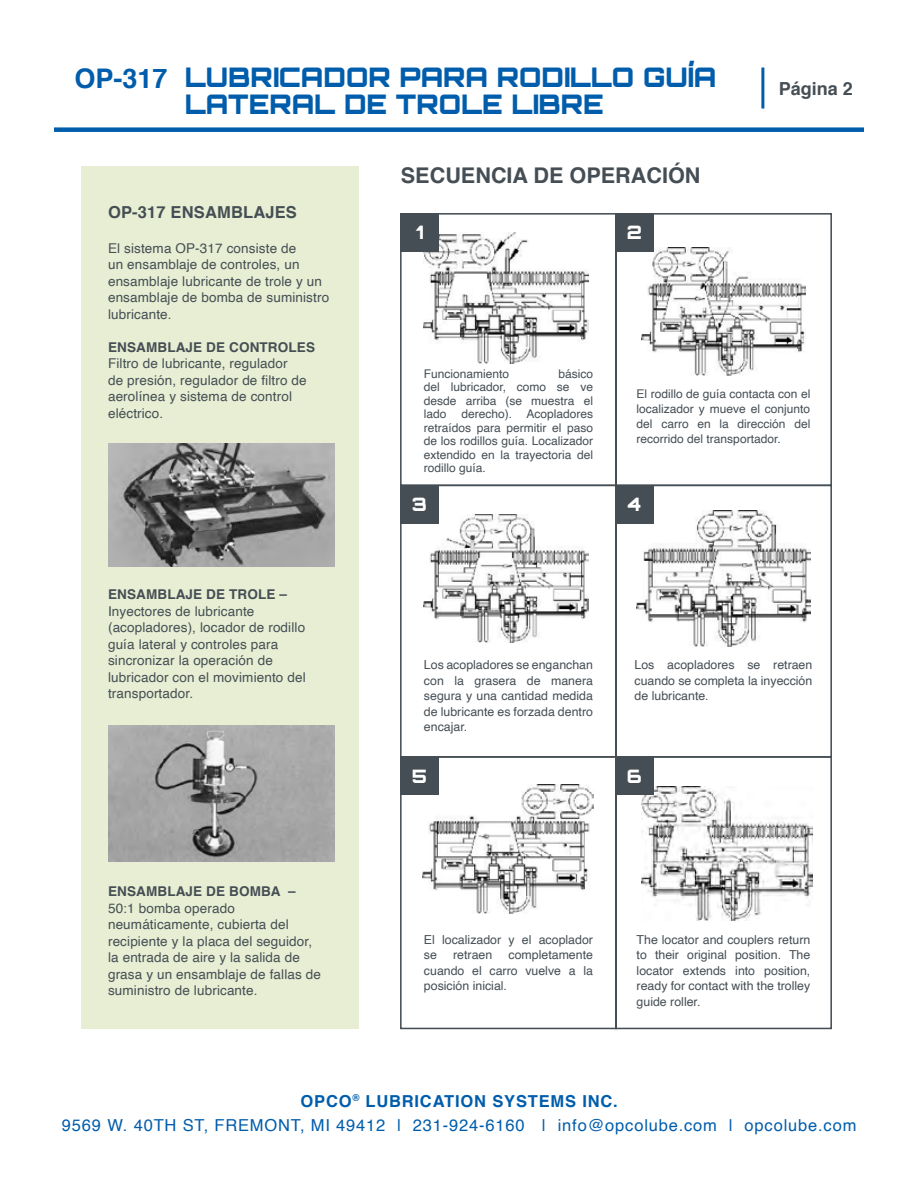
<style>
.page{position:relative;width:918px;height:1188px;background:#fff}
.page>*{position:absolute;margin:0;border:0;box-sizing:border-box;transform-origin:0 0}
.t1{font:900 27px "Orbitron";color:#005dac}
.t2{font:700 21.6px "Helvetica";color:#454e54}
.t3{font:900 18.6px "Orbitron";color:#fff}
.t4{font:700 18px "Helvetica";color:#454e54}
.t5{font:16.5px/24px "Helvetica";letter-spacing:.05em;color:#005dac;text-align:center}
.t6{font:700 16.5px "Helvetica";letter-spacing:.01em;color:#454e54}
.t7{font:13.5px/16.5px "Helvetica";letter-spacing:.01em;color:#454e54}
.t8{font:700 13.5px "Helvetica";letter-spacing:.01em;color:#454e54}
.t9{font:12.3px/15.5px "Helvetica";color:#454e54;text-align:justify}
.t10{font:12px/13.5px "Helvetica";color:#454e54;text-align:justify}
.s1{font-family:"Helvetica";font-weight:700}
.s2{font-weight:700}
</style>
<div class="page">
<div style="left:54px;top:127px;width:810px;height:5px;background:#005dac"></div>
<hr style="left:761px;top:68px;width:3px;height:41px;background:#005dac">
<img style="left:641px;top:787px;width:171px;height:133px">
<img style="left:422px;top:784px;width:171px;height:129px">
<img style="left:637px;top:511px;width:173px;height:135px">
<img style="left:424px;top:515px;width:164px;height:128px">
<img style="left:641px;top:248px;width:165px;height:127px">
<img style="left:424px;top:233px;width:164px;height:131px">
<div style="left:81px;top:166px;width:277px;height:862px;background:#e7eed3"></div>
<img style="left:108px;top:443px;width:227px;height:123px">
<img style="left:108px;top:726px;width:227px;height:136px">
<div style="left:400px;top:213px;width:217px;height:273px;border:2px solid #454e54"></div>
<div style="left:615px;top:213px;width:217px;height:273px;border:2px solid #454e54"></div>
<div style="left:400px;top:485px;width:217px;height:273px;border:2px solid #454e54"></div>
<div style="left:615px;top:485px;width:217px;height:273px;border:2px solid #454e54"></div>
<div style="left:400px;top:756px;width:217px;height:273px;border:2px solid #454e54"></div>
<div style="left:615px;top:756px;width:217px;height:273px;border:2px solid #454e54"></div>
<div style="left:400px;top:213px;width:39px;height:39px;background:#454e54"></div>
<div style="left:615px;top:213px;width:39px;height:39px;background:#454e54"></div>
<div style="left:400px;top:485px;width:39px;height:39px;background:#454e54"></div>
<div style="left:615px;top:485px;width:39px;height:39px;background:#454e54"></div>
<div style="left:400px;top:756px;width:39px;height:39px;background:#454e54"></div>
<div style="left:615px;top:756px;width:39px;height:39px;background:#454e54"></div>
<h1 class="t1" style="left:75px;top:61px;width:643px"><span class="s1">OP-317</span> LUBRICADOR PARA RODILLO GUÍA</h1>
<h1 class="t1" style="left:185px;top:88px;width:421px">LATERAL DE TROLE LIBRE</h1>
<h2 class="t2" style="left:401px;top:158px;width:301px">SECUENCIA DE OPERACIÓN</h2>
<h3 class="t4" style="left:779px;top:74px;width:76px">Página 2</h3>
<p class="t6" style="left:108px;top:199px;width:190px">OP-317 ENSAMBLAJES</p>
<p class="t7" style="left:108px;top:240px;width:223px">El sistema OP-317 consiste de<br>un ensamblaje de controles, un ensamblaje lubricante de trole y un ensamblaje de bomba de suministro lubricante.</p>
<p class="t8" style="left:108px;top:336px;width:208px">ENSAMBLAJE DE CONTROLES</p>
<p class="t7" style="left:108px;top:356px;width:200px">Filtro de lubricante, regulador<br>de presión, regulador de filtro de aerolínea y sistema de control eléctrico.</p>
<p class="t8" style="left:108px;top:584px;width:180px">ENSAMBLAJE DE TROLE –</p>
<p class="t7" style="left:108px;top:603px;width:199px">Inyectores de lubricante (acopladores), locador de rodillo guía lateral y controles para sincronizar la operación de lubricador con el movimiento del transportador.</p>
<p class="t8" style="left:108px;top:881px;width:189px">ENSAMBLAJE DE BOMBA –</p>
<p class="t7" style="left:108px;top:900px;width:215px">50:1 bomba operado neumáticamente, cubierta del recipiente y la placa del seguidor, la entrada de aire y la salida de grasa y un ensamblaje de fallas de suministro de lubricante.</p>
<h3 class="t3" style="left:416px;top:221px;width:9px">1</h3>
<h3 class="t3" style="left:627px;top:221px;width:17px">2</h3>
<p class="t10" style="left:424px;top:367px;width:171px;text-indent:134px">básico del lubricador, como se ve desde arriba (se muestra el lado derecho). Acopladores retraídos para permitir el paso de los rodillos guía. Localizador extendido en la trayectoria del rodillo guía.</p>
<p class="t10" style="left:424px;top:367px;width:87px">Funcionamiento</p>
<p class="t10" style="left:637px;top:387px;width:175px;line-height:15px">El rodillo de guía contacta con el localizador y mueve el conjunto del carro en la dirección del recorrido del transportador.</p>
<h3 class="t3" style="left:412px;top:493px;width:17px">3</h3>
<h3 class="t3" style="left:628px;top:493px;width:15px">4</h3>
<p class="t9" style="left:424px;top:658px;width:171px">Los acopladores se enganchan con la grasera de manera segura y una cantidad medida de lubricante es forzada dentro encajar.</p>
<p class="t9" style="left:635px;top:658px;width:179px">Los acopladores se retraen cuando se completa la inyección de lubricante.</p>
<h3 class="t3" style="left:412px;top:764px;width:17px">5</h3>
<h3 class="t3" style="left:627px;top:764px;width:17px">6</h3>
<p class="t9" style="left:424px;top:932px;width:171px">El localizador y el acoplador se</p>
<p class="t9" style="left:424px;top:948px;width:171px;text-indent:85px">completamente cuando el carro vuelve a la posición inicial.</p>
<p class="t9" style="left:453px;top:948px;width:41px">retraen</p>
<p class="t9" style="left:637px;top:932px;width:175px">The locator and couplers return to their original position. The locator extends into position, ready for contact with the trolley guide roller.</p>
<p class="t5" style="left:62px;top:1089px;width:796px"><span class="s2">OPCO</span><sup>®</sup> <span class="s2">LUBRICATION SYSTEMS INC.<br></span>9569 W. 40TH ST, FREMONT, MI 49412 | 231-924-6160 | info@opcolube.com | opcolube.com</p>
</div>
